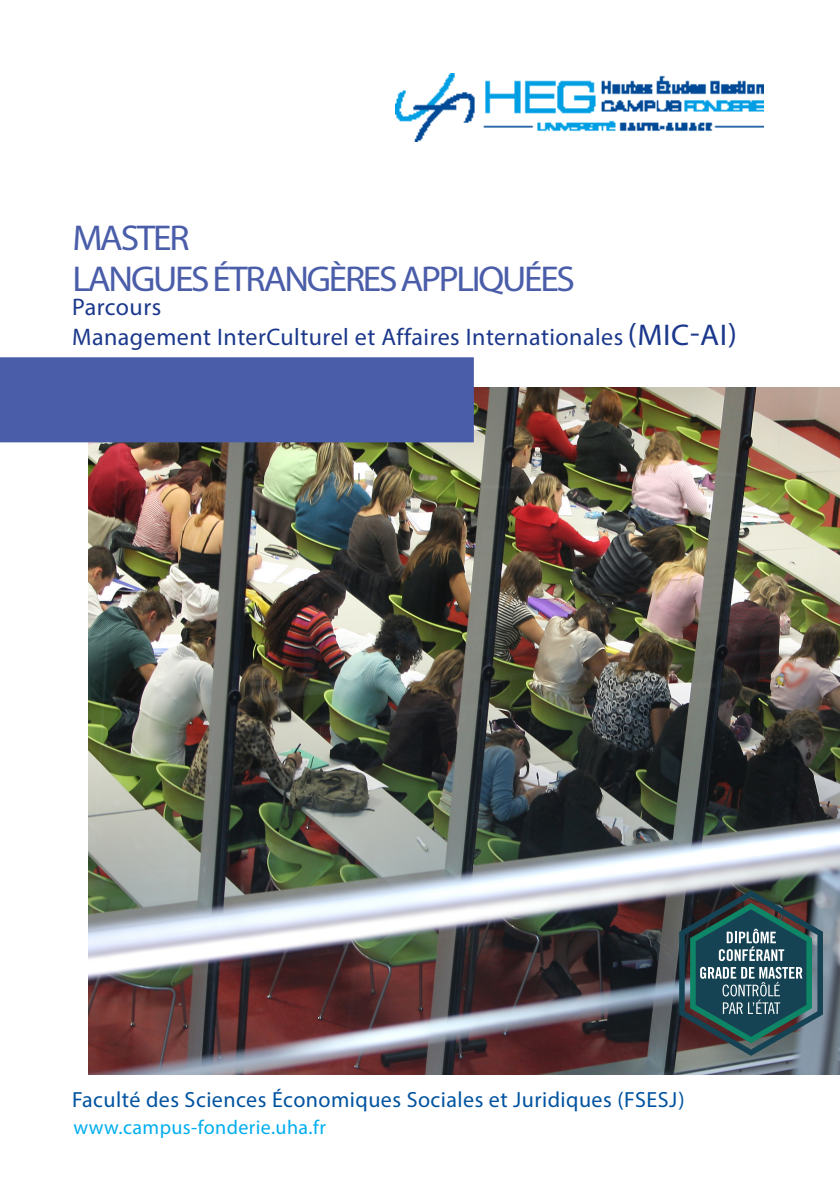
<style>
.page{position:relative;width:840px;height:1191px;background:#fff}
.page>*{position:absolute;margin:0;border:0;box-sizing:border-box;transform-origin:0 0}
.t1{font:36px "Myriad Pro";letter-spacing:-.06em;color:#4a5da9;scale:1.04 1}
.t2{font:24px "Myriad Pro";letter-spacing:.02em;color:#1b388c}
.t3{font:22px "Myriad Pro";letter-spacing:.02em;color:#0153a0}
.t4{font:20px "Myriad Pro";letter-spacing:.02em;color:#00aeef}
.s1{font-size:30px}
</style>
<div class="page">
<img style="left:89px;top:387px;width:750px;height:687px">
<div style="left:0;top:357px;width:473px;height:85px;background:#4a5da9"></div>
<svg style="left:678px;top:890px;width:144px;height:165px;background:#3b5a5f"></svg>
<img style="left:395px;top:74px;width:368px;height:68px">
<p class="t1" style="left:72px;top:215px;width:114px">MASTER</p>
<p class="t1" style="left:72px;top:257px;width:484px">LANGUES ÉTRANGÈRES APPLIQUÉES</p>
<p class="t2" style="left:72px;top:292px;width:91px">Parcours</p>
<p class="t2" style="left:72px;top:322px;width:666px">Management InterCulturel et Affaires Internationales <span class="s1">(MIC-AI)</span></p>
<p class="t3" style="left:72px;top:1086px;width:614px">Faculté des Sciences Économiques Sociales et Juridiques (FSESJ)</p>
<p class="t4" style="left:73px;top:1115px;width:254px">www.campus-fonderie.uha.fr</p>
</div>
